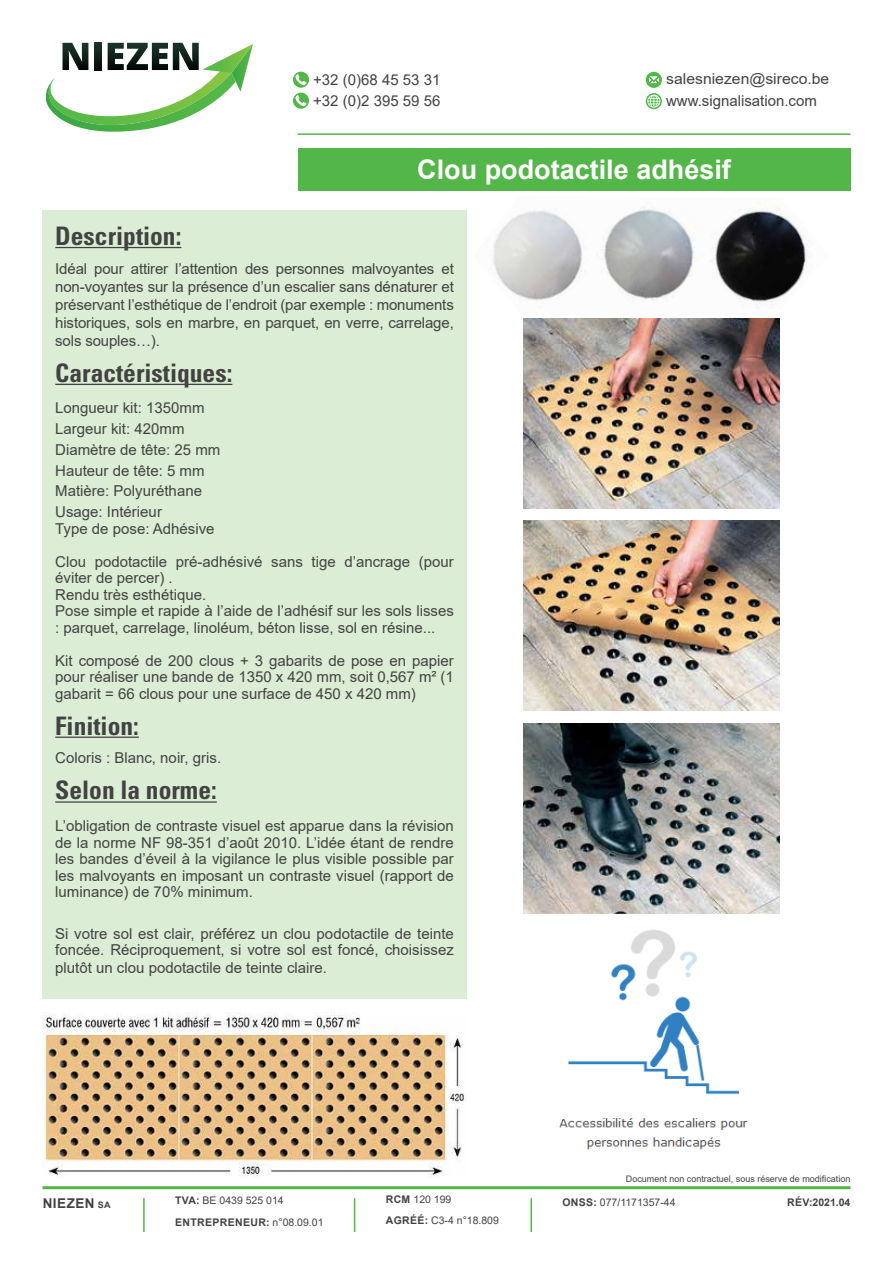
<style>
.page{position:relative;width:893px;height:1263px;background:#fff}
.page>*{position:absolute;margin:0;border:0;box-sizing:border-box;transform-origin:0 0}
.t1{font:700 27px "Arial";color:#fff}
.t2{font:700 condensed 25.5px "Univers LT Std";color:#434243}
.t3{font:15px/16.5px "Arial";color:#434243}
.t4{font:15px/21.3px "Arial";color:#434243;scale:1.05 1}
.t5{font:700 13.5px "Arial";letter-spacing:.035em;color:#434243}
.t6{font:10.5px/21.1px "Arial";color:#434243}
.t7{font:700 10.5px "Arial";color:#434243}
.t8{font:9px "Arial";color:#434243}
.s1{font-size:9px}
.s2{font-weight:700}
</style>
<div class="page">
<svg style="left:646px;top:72px;width:16px;height:16px"></svg>
<svg style="left:648px;top:75px;width:12px;height:10px"></svg>
<svg style="left:646px;top:93px;width:16px;height:16px"></svg>
<hr style="left:298px;top:133px;width:552px;height:2px;background:#52b648">
<svg style="left:293px;top:72px;width:16px;height:16px"></svg>
<svg style="left:295px;top:74px;width:12px;height:11px"></svg>
<svg style="left:293px;top:93px;width:16px;height:16px"></svg>
<svg style="left:295px;top:95px;width:12px;height:11px"></svg>
<svg style="left:46px;top:43px;width:207px;height:89px"></svg>
<hr style="left:43px;top:1186px;width:807px;height:3px;background:#52b648">
<hr style="left:143px;top:1198px;width:2px;height:34px;background:#52b648">
<hr style="left:354px;top:1198px;width:1px;height:34px;background:#52b648">
<hr style="left:531px;top:1198px;width:1px;height:34px;background:#52b648">
<div style="left:298px;top:148px;width:552px;height:42px;background:#52b648"></div>
<div style="left:43px;top:210px;width:424px;height:789px;background:#dbedd4"></div>
<hr style="left:55px;top:247px;width:126px;height:1px;background:#434243">
<hr style="left:55px;top:384px;width:177px;height:1px;background:#434243">
<hr style="left:55px;top:736px;width:84px;height:2px;background:#434243">
<hr style="left:55px;top:801px;width:162px;height:2px;background:#434243">
<img style="left:489px;top:201px;width:323px;height:108px">
<img style="left:523px;top:521px;width:256px;height:190px">
<img style="left:523px;top:318px;width:256px;height:190px">
<img style="left:523px;top:723px;width:256px;height:190px">
<img style="left:43px;top:1013px;width:423px;height:163px">
<img style="left:559px;top:930px;width:189px;height:220px">
<p class="t3" style="left:313px;top:69px;width:129px;line-height:21px">+32 (0)68 45 53 31 +32 (0)2 395 59 56</p>
<p class="t4" style="left:666px;top:68px;width:157px">salesniezen@sireco.be www.signalisation.com</p>
<h1 class="t1" style="left:417px;top:151px;width:315px">Clou podotactile adhésif</h1>
<h2 class="t2" style="left:55px;top:220px;width:128px">Description:</h2>
<p class="t3" style="left:55px;top:259px;width:400px;line-height:18px;text-align:justify">Idéal pour attirer l’attention des personnes malvoyantes et non-voyantes sur la présence d’un escalier sans dénaturer et préservant l’esthétique de l’endroit (par exemple : monuments historiques, sols en marbre, en parquet, en verre, carrelage, sols souples…).</p>
<h2 class="t2" style="left:55px;top:357px;width:179px">Caractéristiques:</h2>
<p class="t3" style="left:55px;top:398px;width:167px;line-height:20.7px">Longueur kit: 1350mm<br>Largeur kit: 420mm<br>Diamètre de tête: 25 mm<br>Hauteur de tête: 5 mm<br>Matière: Polyuréthane<br>Usage: Intérieur</p>
<p class="t3" style="left:55px;top:520px;width:161px">Type de pose: Adhésive</p>
<p class="t3" style="left:55px;top:553px;width:400px">Clou podotactile pré-adhésivé sans tige d’ancrage (pour éviter de percer) .<br>Rendu très esthétique.<br>Pose simple et rapide à l’aide de l’adhésif sur les sols lisses : parquet, carrelage, linoléum, béton lisse, sol en résine...</p>
<p class="t3" style="left:55px;top:652px;width:400px;text-align:justify">Kit composé de 200 clous + 3 gabarits de pose en papier pour réaliser une bande de 1350 x 420 mm, soit 0,567 m² (1 gabarit = 66 clous pour une surface de 450 x 420 mm)</p>
<h2 class="t2" style="left:55px;top:710px;width:85px">Finition:</h2>
<p class="t3" style="left:55px;top:750px;width:167px">Coloris : Blanc, noir, gris.</p>
<h2 class="t2" style="left:55px;top:775px;width:163px">Selon la norme:</h2>
<p class="t3" style="left:55px;top:817px;width:400px;text-align:justify">L’obligation de contraste visuel est apparue dans la révision de la norme NF 98-351 d’août 2010. L’idée étant de rendre les bandes d’éveil à la vigilance le plus visible possible par les malvoyants en imposant un contraste visuel (rapport de luminance) de 70% minimum.</p>
<p class="t3" style="left:55px;top:925px;width:400px">Si votre sol est clair, préférez un clou podotactile de teinte foncée. Réciproquement, si votre sol est foncé, choisissez</p>
<p class="t3" style="left:55px;top:959px;width:273px">plutôt un clou podotactile de teinte claire.</p>
<p class="t8" style="left:626px;top:1173px;width:226px">Document non contractuel, sous réserve de modification</p>
<p class="t5" style="left:43px;top:1194px;width:70px">NIEZEN <span class="s1">SA</span></p>
<p class="t6" style="left:175px;top:1190px;width:150px"><span class="s2">TVA:</span> BE 0439 525 014<br><span class="s2">ENTREPRENEUR:</span> n°08.09.01</p>
<p class="t6" style="left:386px;top:1188px;width:115px"><span class="s2">RCM</span> 120 199<br><span class="s2">AGRÉÉ:</span> C3-4 n°18.809</p>
<p class="t6" style="left:562px;top:1191px;width:115px"><span class="s2">ONSS:</span> 077/1171357-44</p>
<p class="t7" style="left:787px;top:1195px;width:65px">RÉV:2021.04</p>
</div>
